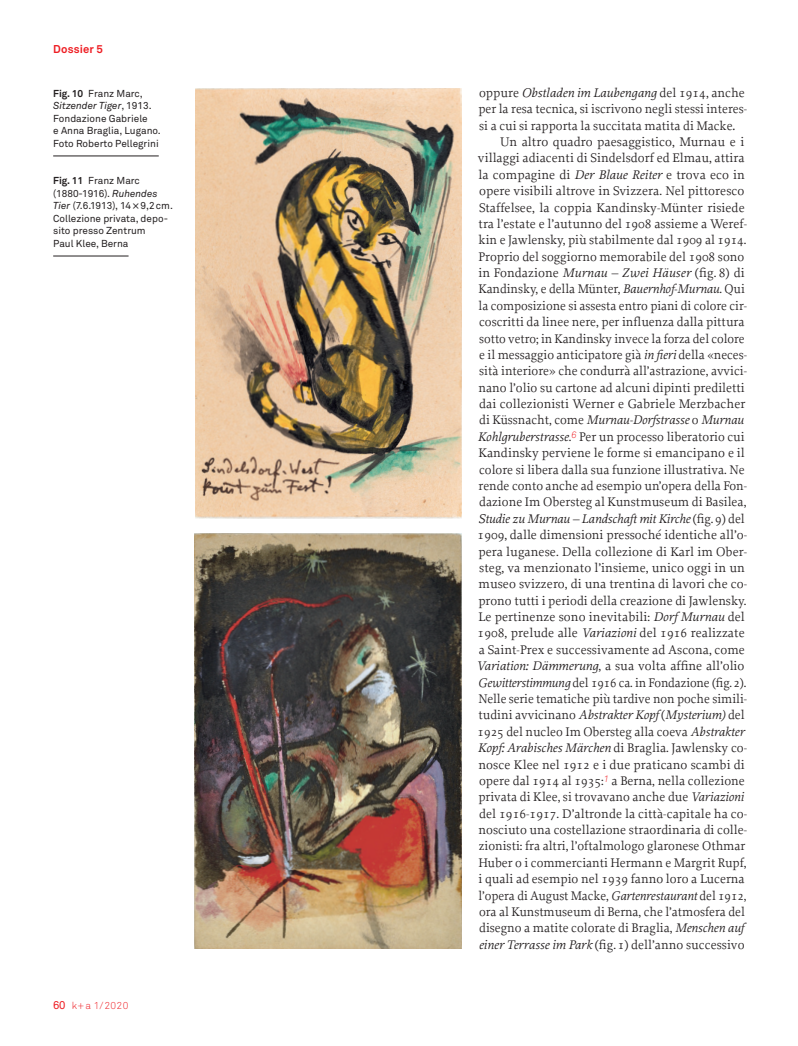
<style>
.page{position:relative;width:798px;height:1046px;background:#fff}
.page>*{position:absolute;margin:0;border:0;box-sizing:border-box;transform-origin:0 0}
.t1{font:13.12px "Proforma";color:#231f20}
.t2{font:italic 13.12px "Proforma";color:#231f20}
.t3{font:700 11.25px "Akkurat";letter-spacing:.015em;color:#ee1d23}
.t4{font:10px/12.5px "Akkurat";color:#231f20}
.t5{font:300 10px "Akkurat";color:#ee1d23}
.s1{font-weight:700}
.s2{font-style:italic}
.s3{font-weight:400;font-size:11.25px}
.s4{font-style:normal}
</style>
<div class="page">
<img style="left:195px;top:89px;width:266px;height:429px">
<img style="left:195px;top:534px;width:266px;height:414px">
<hr style="left:53px;top:156px;width:106px;height:1px;background:#231f20">
<hr style="left:53px;top:256px;width:75px;height:1px;background:#231f20">
<p class="t3" style="left:53px;top:42px;width:51px">Dossier 5</p>
<p class="t4" style="left:53px;top:87px;width:109px"><span class="s1">Fig. 10</span> Franz Marc,<br><span class="s2">Sitzender Tiger</span>, 1913.<br>Fondazione Gabriele<br>e Anna Braglia, Lugano.<br>Foto Roberto Pellegrini</p>
<p class="t4" style="left:53px;top:174px;width:121px"><span class="s1">Fig. 11</span> Franz Marc (1880-1916). <span class="s2">Ruhendes<br>Tier</span> (7.6.1913), 14×9,2cm.<br>Collezione privata, depo&shy;sito presso Zentrum<br>Paul Klee, Berna</p>
<p class="t5" style="left:53px;top:999px;width:77px"><span class="s3">60</span> k+a 1/2020</p>
<p class="t2" style="left:479px;top:84px;width:267px"><span class="s4">oppure</span> Obstladen im Laubengang <span class="s4">del 1914, anche</span></p>
<p class="t1" style="left:478px;top:101px;width:270px">per la resa tecnica, si iscrivono negli stessi interes-</p>
<p class="t1" style="left:479px;top:117px;width:257px">si a cui si rapporta la succitata matita di Macke<span class="s2">.</span></p>
<p class="t1" style="left:500px;top:134px;width:246px">Un altro quadro paesaggistico, Murnau e i</p>
<p class="t1" style="left:478px;top:150px;width:268px">villaggi adiacenti di Sindelsdorf ed Elmau, attira</p>
<p class="t1" style="left:478px;top:166px;width:268px">la compagine di <span class="s2">Der Blaue Reiter</span> e trova eco in</p>
<p class="t1" style="left:479px;top:183px;width:267px">opere visibili altrove in Svizzera. Nel pittoresco</p>
<p class="t1" style="left:479px;top:199px;width:267px">Staffelsee, la coppia Kandinsky-Münter risiede</p>
<p class="t1" style="left:478px;top:215px;width:270px">tra l’estate e l’autunno del 1908 assieme a Weref-</p>
<p class="t1" style="left:478px;top:232px;width:269px">kin e Jawlensky, più stabilmente dal 1909 al 1914.</p>
<p class="t1" style="left:478px;top:248px;width:267px">Proprio del soggiorno memorabile del 1908 sono</p>
<p class="t1" style="left:478px;top:265px;width:268px">in Fondazione <span class="s2">Murnau – Zwei Häuser</span> (fig. 8) di</p>
<p class="t1" style="left:478px;top:281px;width:268px">Kandinsky, e della Münter, <span class="s2">Bauernhof-Murnau</span>. Qui</p>
<p class="t1" style="left:478px;top:297px;width:270px">la composizione si assesta entro piani di colore cir-</p>
<p class="t1" style="left:479px;top:314px;width:267px">coscritti da linee nere, per influenza dalla pittura</p>
<p class="t1" style="left:479px;top:330px;width:267px">sotto vetro; in Kandinsky invece la forza del colore</p>
<p class="t1" style="left:479px;top:346px;width:269px">e il messaggio anticipatore già <span class="s2">in fieri</span> della «neces-</p>
<p class="t1" style="left:479px;top:363px;width:269px">sità interiore» che condurrà all’astrazione, avvici-</p>
<p class="t1" style="left:478px;top:379px;width:268px">nano l’olio su cartone ad alcuni dipinti prediletti</p>
<p class="t1" style="left:479px;top:396px;width:267px">dai collezionisti Werner e Gabriele Merzbacher</p>
<p class="t2" style="left:479px;top:412px;width:266px"><span class="s4">di Küssnacht, come</span> Murnau-Dorfstrasse <span class="s4">o</span> Murnau</p>
<p class="t1" style="left:477px;top:428px;width:268px"><span class="s2">Kohlgruberstrasse</span>.<sup>6</sup> Per un processo liberatorio cui</p>
<p class="t1" style="left:478px;top:445px;width:268px">Kandinsky perviene le forme si emancipano e il</p>
<p class="t1" style="left:479px;top:461px;width:267px">colore si libera dalla sua funzione illustrativa. Ne</p>
<p class="t1" style="left:478px;top:477px;width:270px">rende conto anche ad esempio un’opera della Fon-</p>
<p class="t1" style="left:479px;top:494px;width:268px">dazione Im Obersteg al Kunstmuseum di Basilea,</p>
<p class="t2" style="left:478px;top:510px;width:268px">Studie zu Murnau – Landschaft mit Kirche <span class="s4">(fig.9) del</span></p>
<p class="t1" style="left:477px;top:526px;width:271px">1909, dalle dimensioni pressoché identiche all’o-</p>
<p class="t1" style="left:478px;top:543px;width:270px">pera luganese. Della collezione di Karl im Ober-</p>
<p class="t1" style="left:479px;top:559px;width:267px">steg, va menzionato l’insieme, unico oggi in un</p>
<p class="t1" style="left:478px;top:576px;width:270px">museo svizzero, di una trentina di lavori che co-</p>
<p class="t1" style="left:478px;top:592px;width:269px">prono tutti i periodi della creazione di Jawlensky.</p>
<p class="t1" style="left:478px;top:608px;width:268px">Le pertinenze sono inevitabili: <span class="s2">Dorf Murnau</span> del</p>
<p class="t1" style="left:477px;top:625px;width:268px">1908, prelude alle <span class="s2">Variazioni</span> del 1916 realizzate</p>
<p class="t1" style="left:478px;top:641px;width:267px">a Saint-Prex e successivamente ad Ascona, come</p>
<p class="t1" style="left:476px;top:657px;width:269px"><span class="s2">Variation: Dämmerung</span>, a sua volta affine all’olio</p>
<p class="t1" style="left:478px;top:674px;width:269px"><span class="s2">Gewitterstimmung</span> del 1916 ca. in Fondazione (fig.2).</p>
<p class="t1" style="left:478px;top:690px;width:270px">Nelle serie tematiche più tardive non poche simili-</p>
<p class="t2" style="left:478px;top:706px;width:267px"><span class="s4">tudini avvicinano</span> Abstrakter Kopf<span class="s4">(</span>Mysterium) <span class="s4">del</span></p>
<p class="t1" style="left:477px;top:723px;width:268px">1925 del nucleo Im Obersteg alla coeva <span class="s2">Abstrakter</span></p>
<p class="t2" style="left:477px;top:739px;width:271px">Kopf: Arabisches Märchen <span class="s4">di Braglia. Jawlensky co-</span></p>
<p class="t1" style="left:478px;top:756px;width:268px">nosce Klee nel 1912 e i due praticano scambi di</p>
<p class="t1" style="left:479px;top:772px;width:267px">opere dal 1914 al 1935:<sup>1</sup> a Berna, nella collezione</p>
<p class="t1" style="left:478px;top:788px;width:267px">privata di Klee, si trovavano anche due <span class="s2">Variazioni</span></p>
<p class="t1" style="left:479px;top:805px;width:269px">del 1916-1917. D’altronde la città-capitale ha co-</p>
<p class="t1" style="left:478px;top:821px;width:270px">nosciuto una costellazione straordinaria di colle-</p>
<p class="t1" style="left:478px;top:838px;width:268px">zionisti: fra altri, l’oftalmologo glaronese Othmar</p>
<p class="t1" style="left:478px;top:854px;width:269px">Huber o i commercianti Hermann e Margrit Rupf,</p>
<p class="t1" style="left:478px;top:870px;width:267px">i quali ad esempio nel 1939 fanno loro a Lucerna</p>
<p class="t1" style="left:478px;top:887px;width:269px">l’opera di August Macke, <span class="s2">Gartenrestaurant</span> del 1912,</p>
<p class="t1" style="left:479px;top:903px;width:267px">ora al Kunstmuseum di Berna, che l’atmosfera del</p>
<p class="t1" style="left:479px;top:919px;width:266px">disegno a matite colorate di Braglia, <span class="s2">Menschen auf</span></p>
<p class="t1" style="left:478px;top:936px;width:267px"><span class="s2">einer Terrasse im Park</span> (fig.1) dell’anno successivo</p>
</div>
